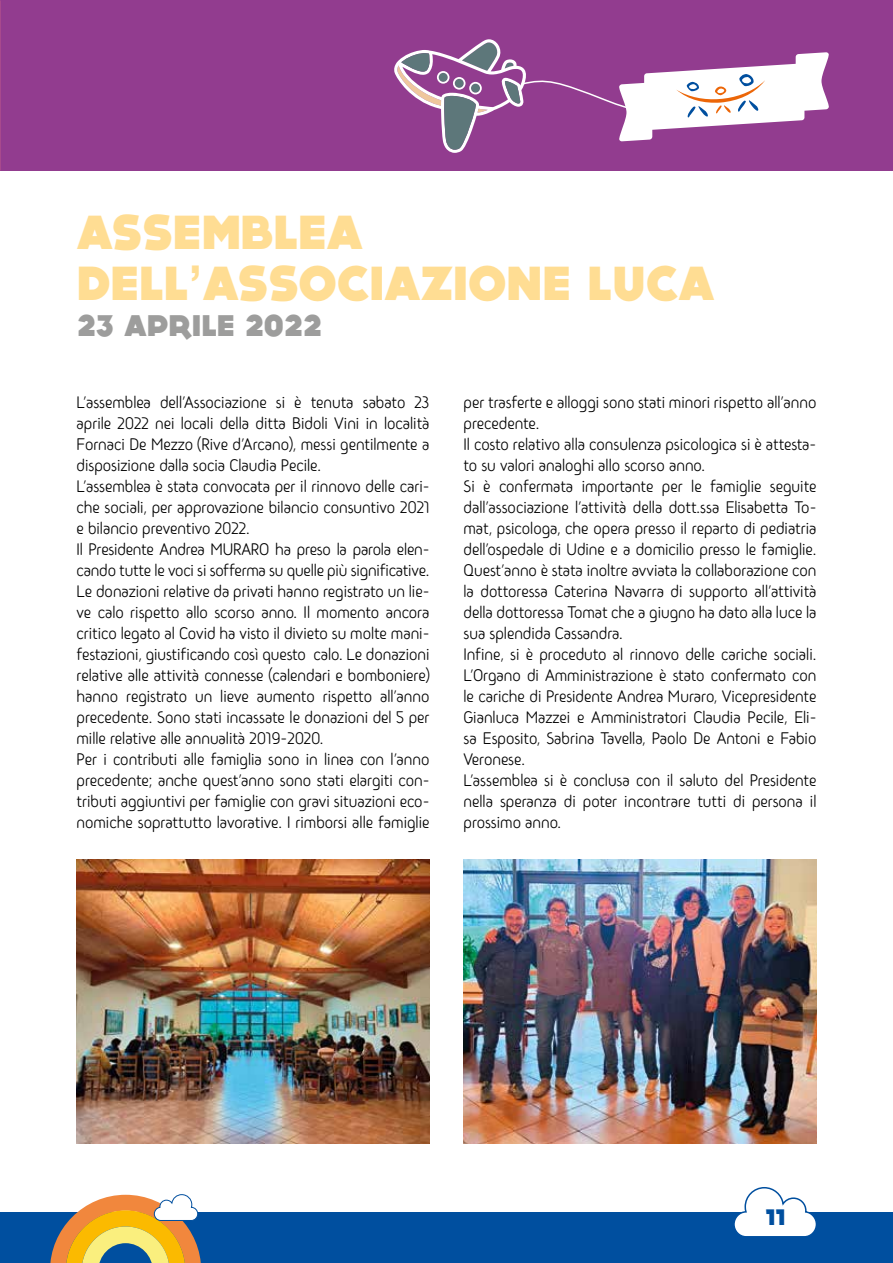
<style>
.page{position:relative;width:893px;height:1263px;background:#fff}
.page>*{position:absolute;margin:0;border:0;box-sizing:border-box;transform-origin:0 0}
.t1{font:800 48px/51px "DOCK11";letter-spacing:.02em;color:#ffdd93}
.t2{font:800 30px "DOCK11";letter-spacing:.02em;color:#9d9d9c}
.t3{font:800 22.5px "DOCK11";color:#004f9f}
.t4{font:300 16.5px/21px "Sary Soft";color:#000}
.s1{font-family:"Helvetica Neue";font-weight:700}
</style>
<div class="page">
<div style="left:0;top:1212px;width:893px;height:51px;background:#004f9f"></div>
<svg style="left:50px;top:1194px;width:151px;height:69px"></svg>
<svg style="left:734px;top:1187px;width:82px;height:49px"></svg>
<div style="left:0;top:0;width:893px;height:170px;background:#923c8f"></div>
<svg style="left:394px;top:39px;width:435px;height:114px"></svg>
<img style="left:77px;top:860px;width:352px;height:284px">
<img style="left:463px;top:859px;width:353px;height:284px">
<h1 class="t1" style="left:77px;top:207px;width:638px">ASSEMBLEA<br>DELL<span class="s1">’</span>ASSOCIAZIONE LUCA</h1>
<h2 class="t2" style="left:77px;top:311px;width:246px">23 APRILE 2022</h2>
<p class="t4" style="left:77px;top:392px;width:354px">L’assemblea dell’Associazione si è tenuta sabato 23 aprile 2022 nei locali della ditta Bidoli Vini in località Fornaci De Mezzo (Rive d’Arcano), messi gentilmente a disposizione dalla socia Claudia Pecile.<br>L’assemblea è stata convocata per il rinnovo delle cari&shy;che sociali, per approvazione bilancio consuntivo 2021 e bilancio preventivo 2022.<br>Il Presidente Andrea MURARO ha preso la parola elen&shy;cando tutte le voci si sofferma su quelle più significative.<br>Le donazioni relative da privati hanno registrato un lie&shy;ve calo rispetto allo scorso anno. Il momento ancora critico legato al Covid ha visto il divieto su molte mani&shy;festazioni, giustificando così questo calo. Le donazioni relative alle attività connesse (calendari e bomboniere) hanno registrato un lieve aumento rispetto all’anno precedente. Sono stati incassate le donazioni del 5 per mille relative alle annualità 2019-2020.<br>Per i contributi alle famiglia sono in linea con l’anno precedente; anche quest’anno sono stati elargiti con&shy;tributi aggiuntivi per famiglie con gravi situazioni eco&shy;nomiche soprattutto lavorative. I rimborsi alle famiglie</p>
<p class="t4" style="left:463px;top:392px;width:354px">per trasferte e alloggi sono stati minori rispetto all’anno precedente.<br>Il costo relativo alla consulenza psicologica si è attesta&shy;to su valori analoghi allo scorso anno.<br>Si è confermata importante per le famiglie seguite dall’associazione l’attività della dott.ssa Elisabetta To&shy;mat, psicologa, che opera presso il reparto di pediatria dell’ospedale di Udine e a domicilio presso le famiglie.<br>Quest’anno è stata inoltre avviata la collaborazione con la dottoressa Caterina Navarra di supporto all’attività della dottoressa Tomat che a giugno ha dato alla luce la sua splendida Cassandra.<br>Infine, si è proceduto al rinnovo delle cariche sociali.<br>L’Organo di Amministrazione è stato confermato con le cariche di Presidente Andrea Muraro, Vicepresidente Gianluca Mazzei e Amministratori Claudia Pecile, Eli&shy;sa Esposito, Sabrina Tavella, Paolo De Antoni e Fabio Veronese.<br>L’assemblea si è conclusa con il saluto del Presidente nella speranza di poter incontrare tutti di persona il prossimo anno.</p>
<h3 class="t3" style="left:765px;top:1206px;width:21px">11</h3>
</div>
